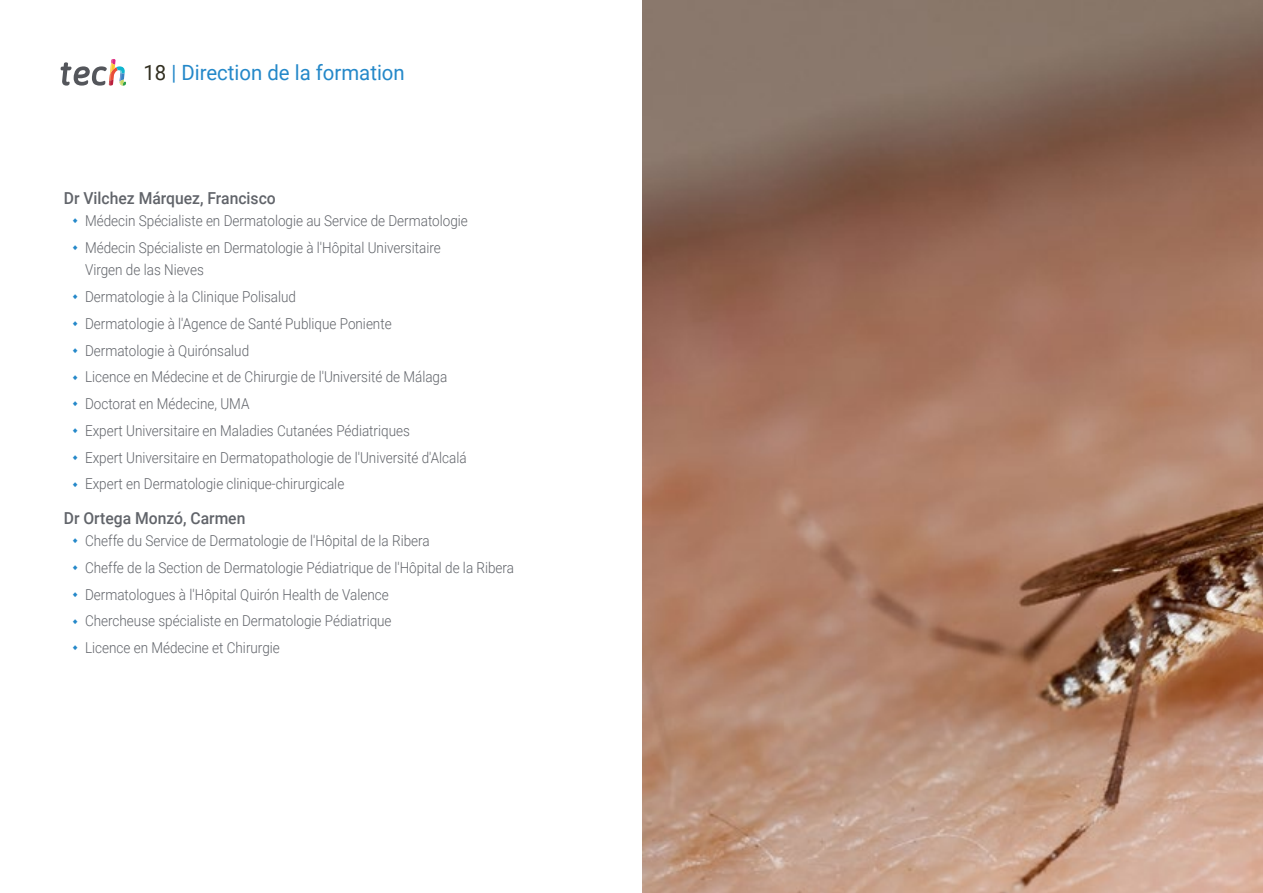
<style>
.page{position:relative;width:1263px;height:893px;background:#fff}
.page>*{position:absolute;margin:0;border:0;box-sizing:border-box;transform-origin:0 0}
.t1{font:21px "Roboto";color:#2488c9}
.t2{font:500 16.5px "Roboto";color:#61646a;scale:.95 1}
.t3{font:300 15px/26.7px "Roboto";color:#61646a;scale:.9 1}
.s1{color:#312e20}
</style>
<div class="page">
<img style="left:642px;top:0;width:621px;height:893px">
<svg style="left:61px;top:59px;width:65px;height:27px"></svg>
<h1 class="t1" style="left:144px;top:57px;width:263px"><span class="s1">18</span> | Direction de la formation</h1>
<p class="t2" style="left:64px;top:186px;width:225px">Dr Vilchez Márquez, Francisco</p>
<p class="t3" style="left:85px;top:207px;width:427px">Médecin Spécialiste en Dermatologie au Service de Dermatologie<br>Médecin Spécialiste en Dermatologie à l'Hôpital Universitaire</p>
<p class="t3" style="left:85px;top:256px;width:426px">Virgen de las Nieves<br>Dermatologie à la Clinique Polisalud<br>Dermatologie à l'Agence de Santé Publique Poniente Dermatologie à Quirónsalud<br>Licence en Médecine et de Chirurgie de l'Université de Málaga Doctorat en Médecine, UMA<br>Expert Universitaire en Maladies Cutanées Pédiatriques<br>Expert Universitaire en Dermatopathologie de l'Université d'Alcalá Expert en Dermatologie clinique-chirurgicale</p>
<p class="t2" style="left:64px;top:506px;width:193px">Dr Ortega Monzó, Carmen</p>
<p class="t3" style="left:85px;top:527px;width:478px">Cheffe du Service de Dermatologie de l'Hôpital de la Ribera<br>Cheffe de la Section de Dermatologie Pédiatrique de l'Hôpital de la Ribera Dermatologues à l'Hôpital Quirón Health de Valence<br>Chercheuse spécialiste en Dermatologie Pédiatrique<br>Licence en Médecine et Chirurgie</p>
</div>
